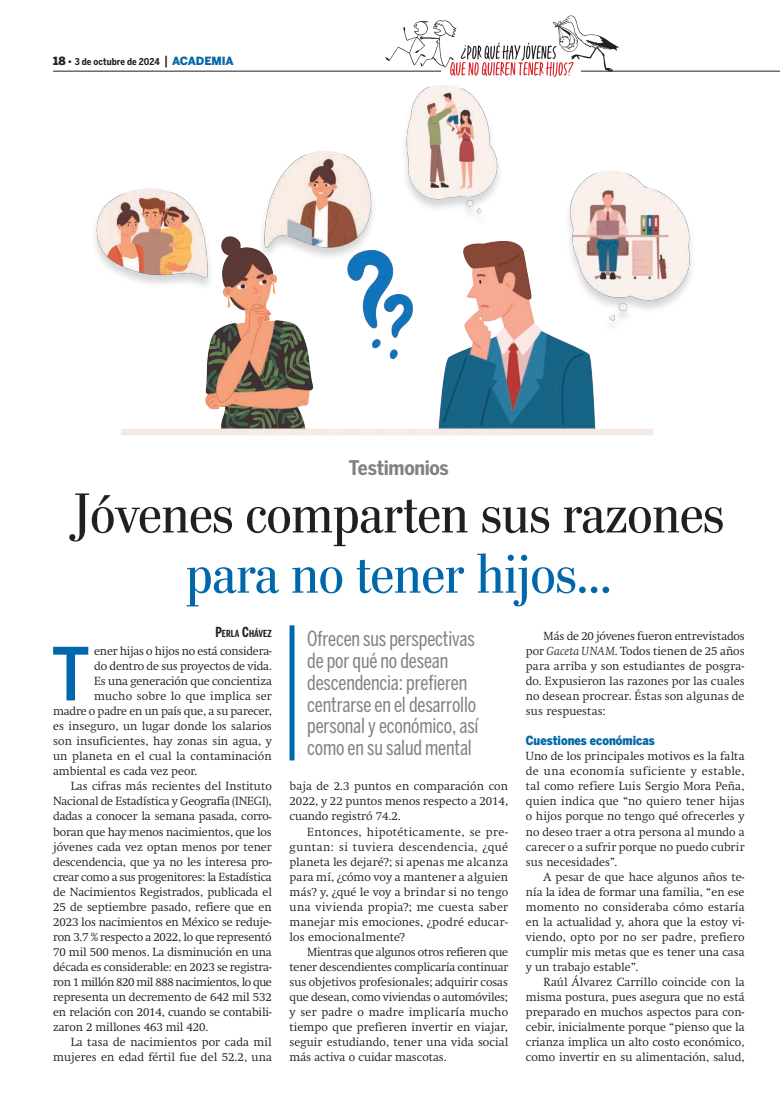
<style>
.page{position:relative;width:780px;height:1117px;background:#fff}
.page>*{position:absolute;margin:0;border:0;box-sizing:border-box;transform-origin:0 0}
.t1{font:500 72.38px "Benton Sans Cond";color:#0067aa}
.t2{font:56.25px "Stilson";color:#231f20}
.t3{font:56.25px "Stilson";color:#0067aa}
.t4{font:20.62px/21.9px "Benton Sans Comp";letter-spacing:-.01em;color:#808285}
.t5{font:700 20px "Benton Sans Cond";letter-spacing:-.015em;color:#808285}
.t6{font:900 12.5px "Benton Sans Cond";color:#0067aa}
.t7{font:300 11.62px/15px "Swift";letter-spacing:-.005em;color:#231f20;text-align:justify}
.t8{font:300 11.62px "Swift";letter-spacing:.015em;color:#231f20}
.t9{font:300 11.62px "Swift";letter-spacing:-.025em;color:#231f20}
.t10{font:300 11.62px "Swift";letter-spacing:-.035em;color:#231f20}
.t11{font:700 9.62px "Benton Sans Comp";letter-spacing:.01em;color:#231f20}
.t12{font:700 9.38px "Benton Sans Cond";letter-spacing:.01em;color:#231f20}
.s1{font-family:"Benton Sans";font-weight:900;font-size:11.25px}
.s2{font-family:"Benton Sans";font-weight:900}
.s3{font-weight:500;font-size:12.5px}
.s4{font-family:"Benton Sans";font-weight:900;font-size:11.25px;color:#0067aa}
.s5{font-size:13.75px}
.s6{font-style:italic}
</style>
<div class="page">
<div style="left:289px;top:625px;width:5px;height:135px;background:#0067aa"></div>
<hr style="left:726px;top:71px;width:53px;height:1px;background:#231f20">
<hr style="left:581px;top:71px;width:145px;height:1px;background:#231f20">
<hr style="left:53px;top:71px;width:388px;height:1px;background:#231f20">
<svg style="left:385px;top:16px;width:234px;height:61px"></svg>
<img style="left:95px;top:85px;width:597px;height:351px">
<p class="t12" style="left:53px;top:56px;width:182px"><span class="s1">18</span> <span class="s2">•</span> 3 de octubre de 2024 <span class="s3">|</span> <span class="s4">ACADEMIA</span></p>
<h3 class="t5" style="left:349px;top:456px;width:101px">Testimonios</h3>
<h2 class="t2" style="left:74px;top:480px;width:651px">Jóvenes comparten sus razones</h2>
<h2 class="t3" style="left:186px;top:540px;width:427px">para no tener hijos…</h2>
<h3 class="t4" style="left:307px;top:627px;width:173px">Ofrecen sus perspectivas de por qué no desean descendencia: prefieren centrarse en el desarrollo personal y económico, así como en su salud mental</h3>
<p class="t11" style="left:215px;top:628px;width:58px"><span class="s5">P</span>ERLA <span class="s5">C</span>HÁVEZ</p>
<p class="t7" style="left:526px;top:628px;width:220px;text-indent:18px">Más de 20 jóvenes fueron entrevistados por <span class="s6">Gaceta UNAM</span>. Todos tienen de 25 años para arriba y son estudiantes de posgra&shy;do. Expusieron las razones por las cuales no desean procrear. Éstas son algunas de sus respuestas:</p>
<p class="t6" style="left:526px;top:733px;width:130px">Cuestiones económicas</p>
<p class="t7" style="left:526px;top:748px;width:220px">Uno de los principales motivos es la falta de una economía suficiente y estable, tal como refiere Luis Sergio Mora Peña, quien indica que “no quiero tener hijas o hijos porque no tengo qué ofrecerles y no deseo traer a otra persona al mundo a carecer o a sufrir porque no puedo cubrir sus necesidades”.</p>
<p class="t7" style="left:526px;top:868px;width:220px;text-indent:18px">A pesar de que hace algunos años te&shy;nía la idea de formar una familia, “en ese momento no consideraba cómo estaría en la actualidad y, ahora que la estoy vi&shy;viendo, opto por no ser padre, prefiero cumplir mis metas que es tener una casa y un trabajo estable”.</p>
<p class="t7" style="left:526px;top:973px;width:220px;text-indent:18px">Raúl Álvarez Carrillo coincide con la misma postura, pues asegura que no está preparado en muchos aspectos para con&shy;cebir, inicialmente porque “pienso que la crianza implica un alto costo económico, como invertir en su alimentación, salud,</p>
<h1 class="t1" style="left:52px;top:631px;width:40px">T</h1>
<p class="t7" style="left:94px;top:643px;width:179px">ener hijas o hijos no está considera-</p>
<p class="t7" style="left:94px;top:658px;width:179px">do dentro de sus proyectos de vida.</p>
<p class="t7" style="left:94px;top:673px;width:179px">Es una generación que concientiza</p>
<p class="t8" style="left:94px;top:689px;width:179px">mucho sobre lo que implica ser</p>
<p class="t7" style="left:53px;top:703px;width:220px">madre o padre en un país que, a su parecer,</p>
<p class="t7" style="left:53px;top:718px;width:220px">es inseguro, un lugar donde los salarios</p>
<p class="t7" style="left:53px;top:733px;width:220px">son insuficientes, hay zonas sin agua, y</p>
<p class="t8" style="left:53px;top:749px;width:220px">un planeta en el cual la contaminación</p>
<p class="t7" style="left:53px;top:763px;width:146px">ambiental es cada vez peor.</p>
<p class="t7" style="left:71px;top:778px;width:202px">Las cifras más recientes del Instituto</p>
<p class="t7" style="left:53px;top:793px;width:220px">Nacional de Estadística y Geografía (INEGI),</p>
<p class="t7" style="left:53px;top:808px;width:220px">dadas a conocer la semana pasada, corro-</p>
<p class="t7" style="left:53px;top:823px;width:220px">boran que hay menos nacimientos, que los</p>
<p class="t7" style="left:53px;top:838px;width:220px">jóvenes cada vez optan menos por tener</p>
<p class="t7" style="left:53px;top:853px;width:220px">descendencia, que ya no les interesa pro-</p>
<p class="t9" style="left:53px;top:869px;width:220px">crear como a sus progenitores: la Estadística</p>
<p class="t7" style="left:53px;top:883px;width:220px">de Nacimientos Registrados, publicada el</p>
<p class="t7" style="left:53px;top:898px;width:220px">25 de septiembre pasado, refiere que en</p>
<p class="t7" style="left:53px;top:913px;width:220px">2023 los nacimientos en México se reduje-</p>
<p class="t7" style="left:53px;top:928px;width:220px">ron 3.7 % respecto a 2022, lo que representó</p>
<p class="t7" style="left:53px;top:943px;width:220px">70 mil 500 menos. La disminución en una</p>
<p class="t7" style="left:53px;top:958px;width:220px">década es considerable: en 2023 se registra-</p>
<p class="t10" style="left:53px;top:974px;width:220px">ron 1 millón 820 mil 888 nacimientos, lo que</p>
<p class="t7" style="left:53px;top:988px;width:220px">representa un decremento de 642 mil 532</p>
<p class="t7" style="left:53px;top:1003px;width:220px">en relación con 2014, cuando se contabili-</p>
<p class="t7" style="left:53px;top:1018px;width:157px">zaron 2 millones 463 mil 420.</p>
<p class="t7" style="left:71px;top:1033px;width:202px">La tasa de nacimientos por cada mil</p>
<p class="t7" style="left:53px;top:1048px;width:220px">mujeres en edad fértil fue del 52.2, una</p>
<p class="t7" style="left:289px;top:778px;width:220px">baja de 2.3 puntos en comparación con 2022, y 22 puntos menos respecto a 2014, cuando registró 74.2.</p>
<p class="t7" style="left:289px;top:823px;width:220px;text-indent:18px">Entonces, hipotéticamente, se pre&shy;guntan: si tuviera descendencia, ¿qué planeta les dejaré?; si apenas me alcanza para mí, ¿cómo voy a mantener a alguien más? y, ¿qué le voy a brindar si no tengo una vivienda propia?; me cuesta saber manejar mis emociones, ¿podré educar&shy;los emocionalmente?</p>
<p class="t7" style="left:289px;top:943px;width:220px;text-indent:18px">Mientras que algunos otros refieren que tener descendientes complicaría continuar sus objetivos profesionales; adquirir cosas que desean, como viviendas o automóviles; y ser padre o madre implicaría mucho tiempo que prefieren invertir en viajar, seguir estudiando, tener una vida social más activa o cuidar mascotas.</p>
</div>
